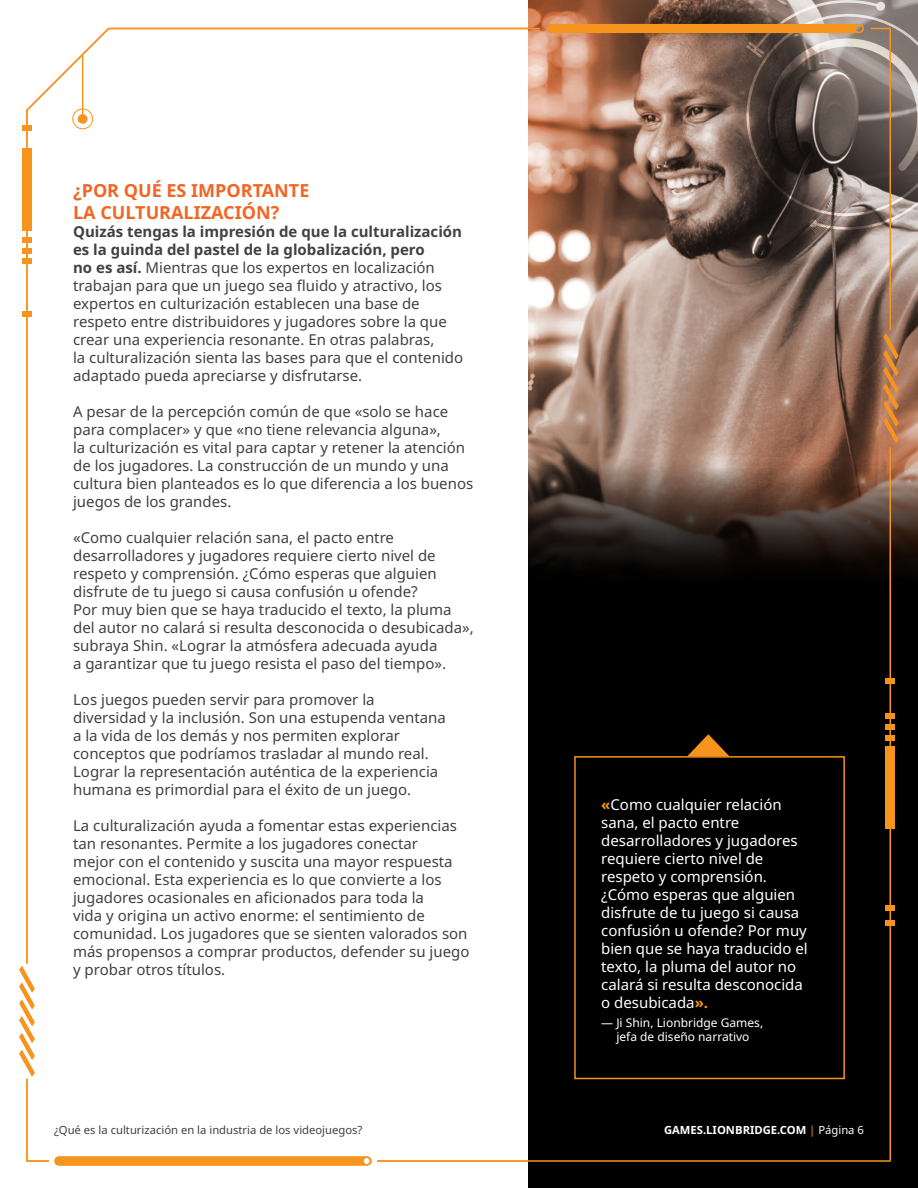
<style>
.page{position:relative;width:918px;height:1188px;background:#fff}
.page>*{position:absolute;margin:0;border:0;box-sizing:border-box;transform-origin:0 0}
.t1{font:700 18px/21.6px "Noto Sans";color:#f26522}
.t2{font:15px/18px "Noto Sans";color:#414042}
.t3{font:15px/18px "Noto Sans";color:#fff}
.t4{font:12px/14.4px "Noto Sans";color:#fff;text-align:center}
.t5{font:11.25px "Noto Sans";color:#414042}
.t6{font:700 11.25px "Noto Sans";color:#fff}
.s1{font-weight:700}
.s2{font-weight:700;color:#f7941e}
.s3{font-weight:400;color:#f7941e}
.s4{font-weight:400}
</style>
<div class="page">
<div style="left:528px;top:0;width:390px;height:1188px;background:#000"></div>
<img style="left:528px;top:0;width:390px;height:459px">
<svg style="left:528px;top:459px;width:390px;height:9px;background:#9b7562"></svg>
<svg style="left:528px;top:468px;width:390px;height:135px"></svg>
<hr style="left:82px;top:55px;width:1px;height:63px;background:#f7941e">
<div style="left:78px;top:114px;width:10px;height:10px;background:#f7941e;border-radius:50%"></div>
<div style="left:72px;top:109px;width:21px;height:20px;border:1px solid #f7941e;border-radius:50%"></div>
<hr style="left:26px;top:110px;width:2px;height:853px;background:#f7941e">
<hr style="left:890px;top:29px;width:1px;height:300px;background:#f7941e">
<hr style="left:890px;top:448px;width:1px;height:712px;background:#f7941e">
<svg style="left:19px;top:966px;width:16px;height:111px"></svg>
<svg style="left:883px;top:333px;width:16px;height:111px;background:#c78247"></svg>
<svg style="left:54px;top:1156px;width:318px;height:10px;background:#f7992a"></svg>
<div style="left:22px;top:148px;width:9px;height:83px;background:#f7941e"></div>
<div style="left:22px;top:237px;width:9px;height:6px;background:#f7941e"></div>
<div style="left:22px;top:258px;width:9px;height:6px;background:#f7941e"></div>
<div style="left:22px;top:248px;width:9px;height:5px;background:#f7941e"></div>
<div style="left:22px;top:125px;width:9px;height:6px;background:#f7941e"></div>
<div style="left:22px;top:311px;width:9px;height:6px;background:#f7941e"></div>
<hr style="left:109px;top:28px;width:430px;height:1px;background:#f7941e">
<svg style="left:26px;top:27px;width:85px;height:85px"></svg>
<div style="left:886px;top:746px;width:9px;height:83px;background:#f7941e"></div>
<div style="left:886px;top:735px;width:9px;height:5px;background:#f7941e"></div>
<div style="left:886px;top:714px;width:9px;height:5px;background:#f7941e"></div>
<div style="left:886px;top:724px;width:9px;height:6px;background:#f7941e"></div>
<div style="left:886px;top:679px;width:9px;height:5px;background:#f7941e"></div>
<div style="left:886px;top:905px;width:9px;height:6px;background:#f7941e"></div>
<div style="left:886px;top:920px;width:9px;height:5px;background:#f7941e"></div>
<hr style="left:378px;top:1160px;width:512px;height:2px;background:#f7941e">
<hr style="left:27px;top:1160px;width:21px;height:2px;background:#f7941e">
<svg style="left:547px;top:0;width:371px;height:238px;background:#886c5b"></svg>
<hr style="left:26px;top:1079px;width:2px;height:82px;background:#f7941e">
<div style="left:574px;top:756px;width:271px;height:323px;border:2px solid #f7941e"></div>
<svg style="left:687px;top:734px;width:42px;height:22px"></svg>
<p class="t1" style="left:73px;top:180px;width:238px">¿POR QUÉ ES IMPORTANTE<br>LA CULTURALIZACIÓN?</p>
<p class="t2" style="left:73px;top:222px;width:392px"><span class="s1">Quizás tengas la impresión de que la culturalización es la guinda del pastel de la globalización, pero<br>no es así.</span> Mientras que los expertos en localización trabajan para que un juego sea fluido y atractivo, los expertos en culturización establecen una base de respeto entre distribuidores y jugadores sobre la que crear una experiencia resonante. En otras palabras,<br>la culturalización sienta las bases para que el contenido adaptado pueda apreciarse y disfrutarse.</p>
<p class="t2" style="left:73px;top:402px;width:402px">A pesar de la percepción común de que «solo se hace para complacer» y que «no tiene relevancia alguna»,<br>la culturización es vital para captar y retener la atención de los jugadores. La construcción de un mundo y una cultura bien planteados es lo que diferencia a los buenos juegos de los grandes.</p>
<p class="t2" style="left:73px;top:528px;width:402px">«Como cualquier relación sana, el pacto entre desarrolladores y jugadores requiere cierto nivel de respeto y comprensión. ¿Cómo esperas que alguien disfrute de tu juego si causa confusión u ofende?<br>Por muy bien que se haya traducido el texto, la pluma del autor no calará si resulta desconocida o desubicada», subraya Shin. «Lograr la atmósfera adecuada ayuda<br>a garantizar que tu juego resista el paso del tiempo».</p>
<p class="t2" style="left:73px;top:690px;width:374px">Los juegos pueden servir para promover la diversidad y la inclusión. Son una estupenda ventana a la vida de los demás y nos permiten explorar conceptos que podríamos trasladar al mundo real.<br>Lograr la representación auténtica de la experiencia humana es primordial para el éxito de un juego.</p>
<p class="t2" style="left:73px;top:816px;width:398px">La culturalización ayuda a fomentar estas experiencias tan resonantes. Permite a los jugadores conectar<br>mejor con el contenido y suscita una mayor respuesta emocional. Esta experiencia es lo que convierte a los jugadores ocasionales en aficionados para toda la<br>vida y origina un activo enorme: el sentimiento de comunidad. Los jugadores que se sienten valorados son más propensos a comprar productos, defender su juego y probar otros títulos.</p>
<p class="t5" style="left:54px;top:1124px;width:310px">¿Qué es la culturización en la industria de los videojuegos?</p>
<p class="t3" style="left:601px;top:796px;width:208px"><span class="s2">«</span>Como cualquier relación sana, el pacto entre desarrolladores y jugadores requiere cierto nivel de respeto y comprensión. ¿Cómo esperas que alguien disfrute de tu juego si causa confusión u ofende? Por muy bien que se haya traducido el texto, la pluma del autor no calará si resulta desconocida o desubicada<span class="s2">».</span></p>
<p class="t4" style="left:601px;top:1016px;width:164px">— Ji Shin, Lionbridge Games, jefa de diseño narrativo</p>
<p class="t6" style="left:664px;top:1124px;width:201px">GAMES.LIONBRIDGE.COM <span class="s3">|</span> <span class="s4">Página 6</span></p>
</div>
